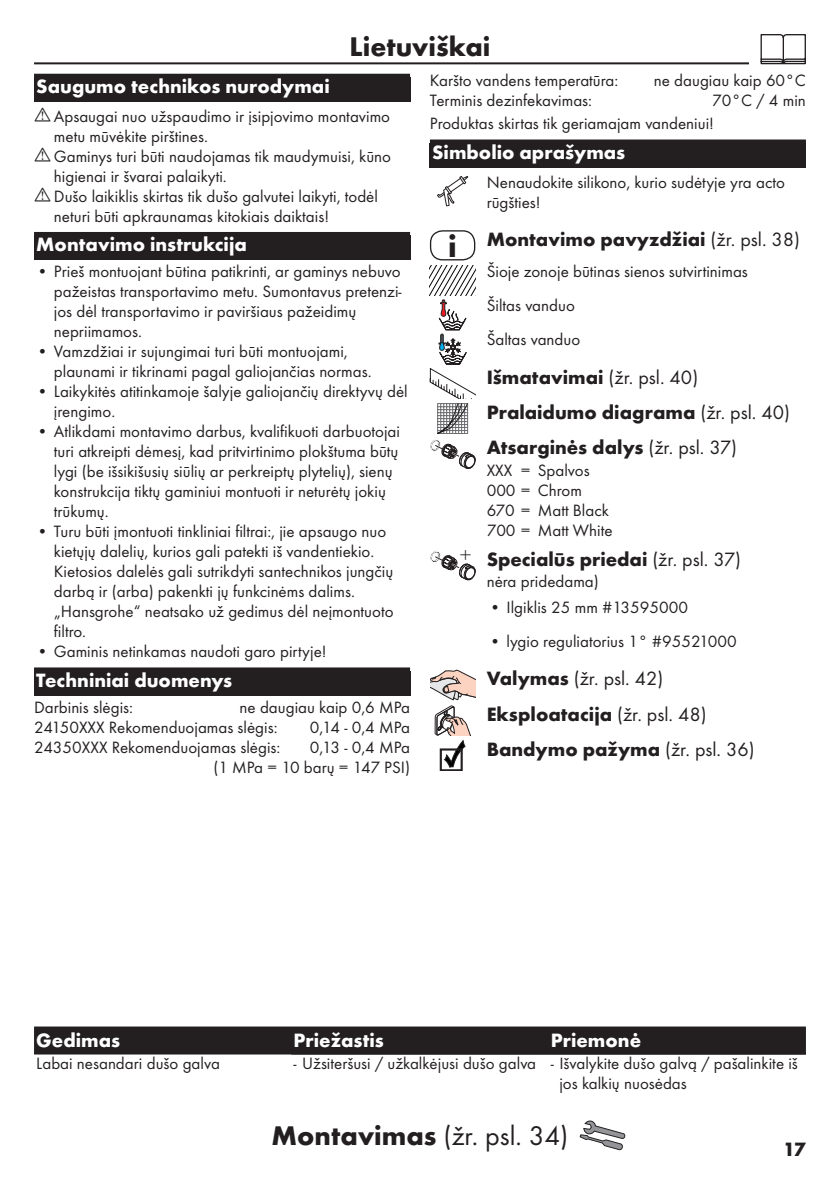
<style>
.page{position:relative;width:840px;height:1191px;background:#fff}
.page>*{position:absolute;margin:0;border:0;box-sizing:border-box;transform-origin:0 0}
.t1{font:700 32px "Futura TOT";color:#231f20}
.t2{font:28px "Futura TOT Boo";color:#231f20}
.t3{font:700 28px "Futura TOT";color:#231f20}
.t4{font:300 21.2px "Futura TOT";color:#231f20}
.t5{font:700 20px/35.4px "Futura TOT";color:#231f20}
.t6{font:700 20px "Futura TOT";color:#fff}
.t7{font:20px "Futura TOT Boo";color:#231f20}
.t8{font:17px/20px "Futura TOT Boo";color:#231f20}
.s1{font-family:"Futura TOT Boo";font-weight:400}
.s2{font-family:"Futura TOT";font-weight:700}
</style>
<div class="page">
<hr style="left:34px;top:62px;width:771px;height:2px;background:#231f20">
<div style="left:748px;top:34px;width:68px;height:34px;background:#fff"></div>
<svg style="left:760px;top:34px;width:45px;height:30px"></svg>
<svg style="left:579px;top:1120px;width:46px;height:30px"></svg>
<div style="left:34px;top:74px;width:376px;height:28px;background:#231f20"></div>
<div style="left:34px;top:232px;width:376px;height:28px;background:#231f20"></div>
<div style="left:34px;top:667px;width:376px;height:28px;background:#231f20"></div>
<div style="left:429px;top:143px;width:376px;height:25px;background:#231f20"></div>
<div style="left:429px;top:139px;width:376px;height:28px;background:#231f20"></div>
<svg style="left:437px;top:176px;width:31px;height:30px"></svg>
<div style="left:429px;top:230px;width:46px;height:30px;border:1px solid #231f20;border-radius:12px"></div>
<svg style="left:429px;top:265px;width:46px;height:204px"></svg>
<svg style="left:430px;top:550px;width:45px;height:30px"></svg>
<svg style="left:430px;top:670px;width:45px;height:101px"></svg>
<div style="left:34px;top:1026px;width:771px;height:26px;background:#231f20"></div>
<hr style="left:34px;top:1052px;width:771px;height:2px;background:#231f20">
<h2 class="t3" style="left:349px;top:29px;width:142px">Lietuviškai</h2>
<p class="t6" style="left:36px;top:74px;width:295px">Saugumo technikos nurodymai</p>
<p class="t8" style="left:54px;top:106px;width:338px">Apsaugai nuo užspaudimo ir įsipjovimo montavimo metu mūvėkite pirštines.<br>Gaminys turi būti naudojamas tik maudymuisi, kūno higienai ir švarai palaikyti.<br>Dušo laikiklis skirtas tik dušo galvutei laikyti, todėl neturi būti apkraunamas kitokiais daiktais!</p>
<p class="t6" style="left:36px;top:232px;width:212px">Montavimo instrukcija</p>
<p class="t8" style="left:54px;top:261px;width:349px;text-indent:-17px">• Prieš montuojant būtina patikrinti, ar gaminys nebuvo pažeistas transportavimo metu. Sumontavus pretenzi&shy;jos dėl transportavimo ir paviršiaus pažeidimų nepriimamos.</p>
<p class="t8" style="left:54px;top:341px;width:319px;text-indent:-17px">• Vamzdžiai ir sujungimai turi būti montuojami, plaunami ir tikrinami pagal galiojančias normas.</p>
<p class="t8" style="left:54px;top:381px;width:355px;text-indent:-17px">• Laikykitės atitinkamoje šalyje galiojančių direktyvų dėl įrengimo.</p>
<p class="t8" style="left:54px;top:421px;width:347px;text-indent:-17px">• Atlikdami montavimo darbus, kvalifikuoti darbuotojai turi atkreipti dėmesį, kad pritvirtinimo plokštuma būtų lygi (be išsikišusių siūlių ar perkreiptų plytelių), sienų konstrukcija tiktų gaminiui montuoti ir neturėtų jokių trūkumų.</p>
<p class="t8" style="left:54px;top:521px;width:341px;text-indent:-17px">• Turu būti įmontuoti tinkliniai filtrai:, jie apsaugo nuo kietųjų dalelių, kurios gali patekti iš vandentiekio.<br>Kietosios dalelės gali sutrikdyti santechnikos jungčių darbą ir (arba) pakenkti jų funkcinėms dalims. „Hansgrohe“ neatsako už gedimus dėl neįmontuoto filtro.</p>
<p class="t8" style="left:37px;top:641px;width:291px">• Gaminis netinkamas naudoti garo pirtyje!</p>
<p class="t6" style="left:36px;top:668px;width:197px">Techniniai duomenys</p>
<p class="t8" style="left:34px;top:697px;width:100px">Darbinis slėgis:</p>
<p class="t8" style="left:34px;top:697px;width:377px;text-indent:205px">ne daugiau kaip 0,6 MPa<br>24150XXX Rekomenduojamas slėgis:</p>
<p class="t8" style="left:309px;top:717px;width:102px">0,14 - 0,4 MPa</p>
<p class="t8" style="left:34px;top:737px;width:248px">24350XXX Rekomenduojamas slėgis:</p>
<p class="t8" style="left:213px;top:737px;width:198px;text-align:right">0,13 - 0,4 MPa<br>(1 MPa = 10 barų = 147 PSI)</p>
<p class="t8" style="left:429px;top:71px;width:190px">Karšto vandens temperatūra:</p>
<p class="t8" style="left:653px;top:71px;width:153px">ne daugiau kaip 60°C</p>
<p class="t8" style="left:429px;top:91px;width:164px">Terminis dezinfekavimas:</p>
<p class="t8" style="left:429px;top:89px;width:377px;line-height:22.8px;text-indent:282px">70°C / 4 min<br>Produktas skirtas tik geriamajam vandeniui!</p>
<p class="t6" style="left:432px;top:140px;width:194px">Simbolio aprašymas</p>
<p class="t8" style="left:486px;top:172px;width:299px">Nenaudokite silikono, kurio sudėtyje yra acto rūgšties!</p>
<p class="t5" style="left:486px;top:221px;width:315px">Montavimo pavyzdžiai <span class="s1">(žr. psl. 38)</span></p>
<p class="t8" style="left:486px;top:254px;width:262px;line-height:34.2px">Šioje zonoje būtinas sienos sutvirtinimas<br>Šiltas vanduo<br>Šaltas vanduo</p>
<p class="t5" style="left:486px;top:359px;width:305px">Išmatavimai <span class="s1">(žr. psl. 40)<br></span>Pralaidumo diagrama <span class="s1">(žr. psl. 40)<br></span>Atsarginės dalys <span class="s1">(žr. psl. 37)</span></p>
<p class="t8" style="left:486px;top:460px;width:127px">XXX = Spalvos<br>000 = Chrom<br>670 = Matt Black<br>700 = Matt White</p>
<p class="t5" style="left:486px;top:541px;width:255px">Specialūs priedai <span class="s1">(žr. psl. 37)</span></p>
<p class="t8" style="left:486px;top:571px;width:114px">nėra pridedama)</p>
<p class="t8" style="left:489px;top:597px;width:200px">• Ilgiklis 25 mm #13595000</p>
<p class="t8" style="left:489px;top:631px;width:249px">• lygio reguliatorius 1° #95521000</p>
<p class="t7" style="left:486px;top:667px;width:178px"><span class="s2">Valymas</span> (žr. psl. 42)</p>
<p class="t5" style="left:486px;top:696px;width:269px">Eksploatacija <span class="s1">(žr. psl. 48)<br></span>Bandymo pažyma <span class="s1">(žr. psl. 36)</span></p>
<h1 class="t1" style="left:448px;top:226px;width:10px">i</h1>
<p class="t4" style="left:459px;top:543px;width:13px">+</p>
<p class="t6" style="left:36px;top:1027px;width:85px">Gedimas</p>
<p class="t6" style="left:293px;top:1027px;width:92px">Priežastis</p>
<p class="t6" style="left:550px;top:1027px;width:92px">Priemonė</p>
<p class="t8" style="left:36px;top:1053px;width:185px">Labai nesandari dušo galva</p>
<p class="t8" style="left:559px;top:1053px;width:240px;text-indent:-266px">- Užsiteršusi / užkalkėjusi dušo galva - Išvalykite dušo galvą / pašalinkite iš jos kalkių nuosėdas</p>
<h2 class="t2" style="left:271px;top:1119px;width:298px"><span class="s2">Montavimas</span> (žr. psl. 34)</h2>
<p class="t5" style="left:782px;top:1131px;width:24px">17</p>
</div>
